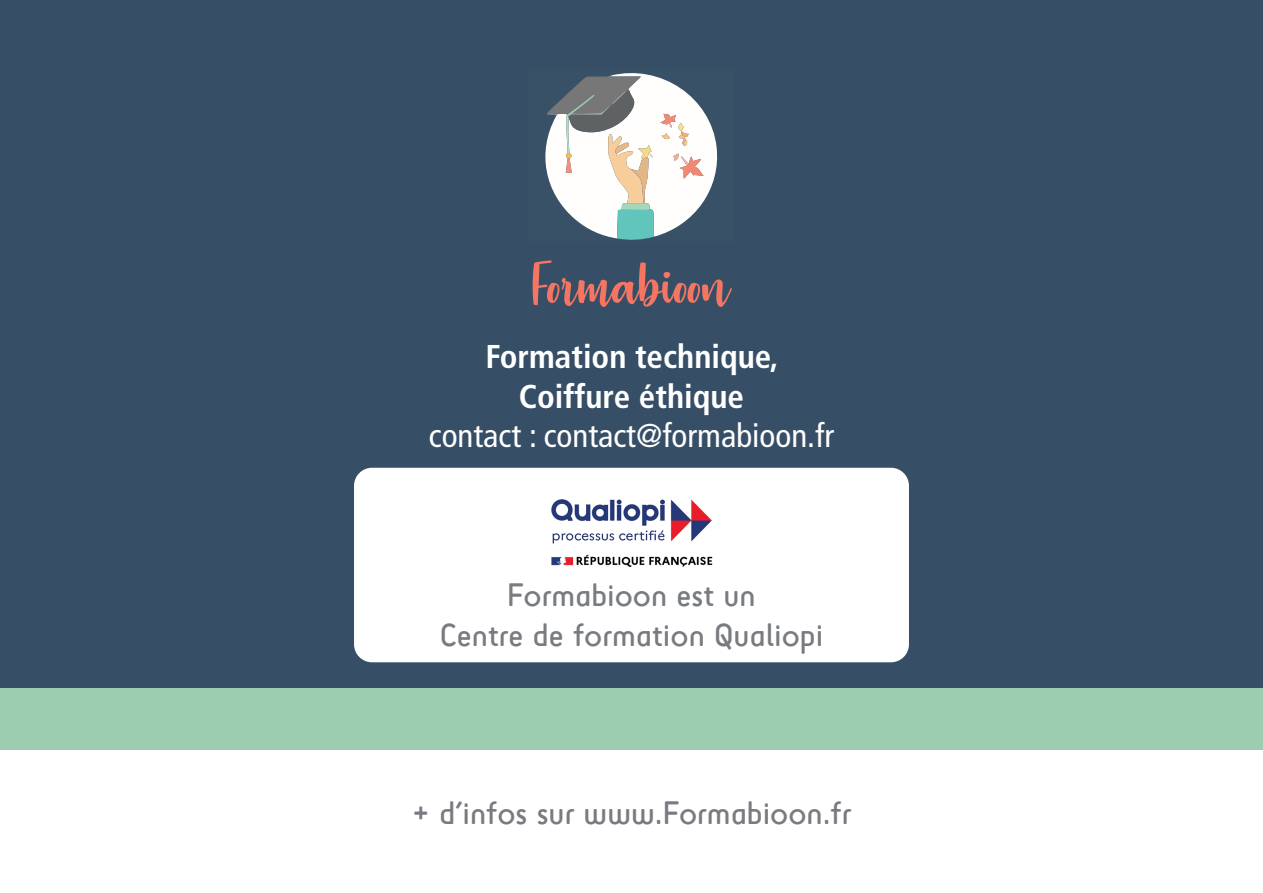
<style>
.page{position:relative;width:1263px;height:893px;background:#374f66}
.page>*{position:absolute;margin:0;border:0;box-sizing:border-box;transform-origin:0 0}
.t1{font:72px "Strawberry Blossom";color:#f37562}
.t2{font:33px/39.6px "Sci Fly Sans";color:#787b80;text-align:center}
.t3{font:700 condensed 33px/39.6px "Frutiger LT Std";color:#fff;text-align:center}
.t4{font:condensed 33px "Frutiger LT Std";color:#fff}
</style>
<div class="page">
<div style="left:0;top:689px;width:1263px;height:144px;background:#9ccdb1"></div>
<div style="left:0;top:750px;width:1263px;height:143px;background:#fff"></div>
<div style="left:354px;top:468px;width:555px;height:194px;background:#fff;border-radius:18px"></div>
<svg style="left:545px;top:73px;width:173px;height:167px"></svg>
<img style="left:551px;top:499px;width:162px;height:68px">
<h1 class="t1" style="left:533px;top:249px;width:199px">Formabioon</h1>
<p class="t3" style="left:485px;top:337px;width:295px">Formation technique,<br>Coiffure éthique</p>
<p class="t4" style="left:429px;top:417px;width:407px">contact : contact@formabioon.fr</p>
<p class="t2" style="left:440px;top:575px;width:385px">Formabioon est un<br>Centre de formation Qualiopi</p>
<p class="t2" style="left:411px;top:793px;width:441px">+ d’infos sur www.Formabioon.fr</p>
</div>
